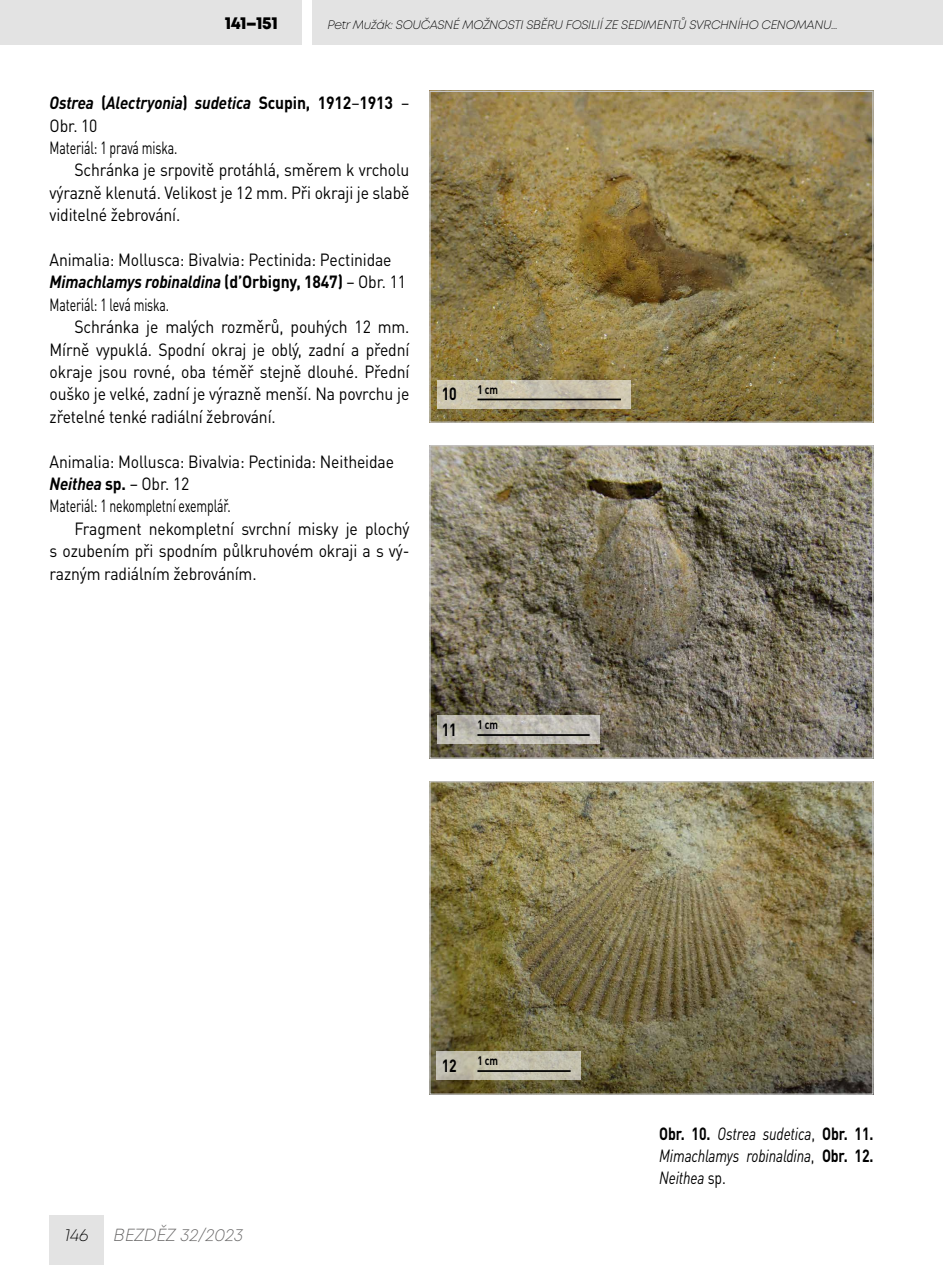
<style>
.page{position:relative;width:943px;height:1265px;background:#fff}
.page>*{position:absolute;margin:0;border:0;box-sizing:border-box;transform-origin:0 0}
.t1{font:17.5px/22.4px "DIN Pro";letter-spacing:-.01em;color:#000;scale:.9 1}
.t2{font:italic 17.5px/22.4px "DIN Pro";letter-spacing:-.01em;color:#000;text-align:justify;scale:.8 1}
.t3{font:italic 300 17.5px "Mont";color:#646363}
.t4{font:800 17.5px "Mont";letter-spacing:-.02em;color:#000}
.t5{font:700 17.5px "DIN Pro";color:#000;scale:.8 1}
.t6{font:italic 300 17.5px "Mont";color:#000}
.t7{font:italic 300 12.25px "Mont";letter-spacing:-.02em;color:#000}
.t8{font:700 12.25px "DIN Pro";color:#000;scale:.8 1}
.s1{font-weight:700;font-style:italic}
.s2{font-weight:700}
.s3{font-size:17.5px}
.s4{font-weight:700;font-style:normal}
.s5{font-style:normal}
</style>
<div class="page">
<div style="left:0;top:0;width:301px;height:45px;background:#e3e3e3"></div>
<div style="left:312px;top:0;width:631px;height:45px;background:#e3e3e3"></div>
<div style="left:50px;top:1216px;width:54px;height:49px;background:#e3e3e3"></div>
<img style="left:431px;top:93px;width:440px;height:328px">
<div style="left:429px;top:91px;width:444px;height:332px;border:1px solid #c6c6c6"></div>
<img style="left:431px;top:447px;width:440px;height:310px">
<div style="left:429px;top:445px;width:444px;height:314px;border:1px solid #c6c6c6"></div>
<img style="left:431px;top:783px;width:440px;height:310px">
<div style="left:429px;top:781px;width:444px;height:314px;border:1px solid #c6c6c6"></div>
<svg style="left:437px;top:380px;width:193px;height:29px;background:#c5bea9"></svg>
<svg style="left:437px;top:715px;width:162px;height:29px;background:#bebcb3"></svg>
<svg style="left:437px;top:1051px;width:144px;height:29px;background:#c2bfad"></svg>
<hr style="left:477px;top:734px;width:112px;height:2px;background:#000">
<hr style="left:477px;top:1070px;width:93px;height:2px;background:#000">
<hr style="left:477px;top:399px;width:144px;height:1px;background:#000">
<p class="t4" style="left:225px;top:12px;width:55px">141–151</p>
<p class="t7" style="left:327px;top:17px;width:512px">Petr Mužák: SOUČASNÉ MOŽNOSTI SBĚRU FOSILIÍ ZE SEDIMENTŮ SVRCHNÍHO CENOMANU...</p>
<p class="t1" style="left:50px;top:90px;width:401px"><span class="s1">Ostrea</span> <span class="s2">(</span><span class="s1">Alectryonia</span><span class="s2">)</span> <span class="s1">sudetica</span> <span class="s2">Scupin, 1912</span>–<span class="s2">1913</span> –<br>Obr. 10<br>Materiál: 1 pravá miska.</p>
<p class="t1" style="left:50px;top:157px;width:401px;text-align:justify;text-indent:25px">Schránka je srpovitě protáhlá, směrem k vrcholu výrazně klenutá. Velikost je 12 mm. Při okraji je slabě viditelné žebrování.</p>
<p class="t1" style="left:50px;top:247px;width:397px">Animalia: Mollusca: Bivalvia: Pectinida: Pectinidae<br><span class="s1">Mimachlamys robinaldina</span> <span class="s2">(d’Orbigny, 1847)</span> – Obr. 11<br>Materiál: 1 levá miska.</p>
<p class="t1" style="left:50px;top:314px;width:401px;text-align:justify;text-indent:25px">Schránka je malých rozměrů, pouhých 12 mm.<br>Mírně vypuklá. Spodní okraj je oblý, zadní a přední okraje jsou rovné, oba téměř stejně dlouhé. Přední ouško je velké, zadní je výrazně menší. Na povrchu je zřetelné tenké radiální žebrování.</p>
<p class="t1" style="left:50px;top:448px;width:384px">Animalia: Mollusca: Bivalvia: Pectinida: Neitheidae<br><span class="s1">Neithea</span> <span class="s2">sp.</span> – Obr. 12<br>Materiál: 1 nekompletní exemplář.</p>
<p class="t1" style="left:50px;top:515px;width:401px;text-align:justify;text-indent:25px">Fragment nekompletní svrchní misky je plochý s ozubením při spodním půlkruhovém okraji a s vý&shy;razným radiálním žebrováním.</p>
<p class="t8" style="left:441px;top:380px;width:72px"><span class="s3">10</span> 1 cm</p>
<p class="t5" style="left:441px;top:715px;width:20px">11</p>
<p class="t8" style="left:477px;top:714px;width:27px">1 cm</p>
<p class="t6" style="left:65px;top:1224px;width:25px">146</p>
<p class="t3" style="left:114px;top:1224px;width:131px">BEZDĚZ 32/2023</p>
<p class="t5" style="left:441px;top:1051px;width:20px">12</p>
<p class="t8" style="left:477px;top:1050px;width:27px">1 cm</p>
<p class="t2" style="left:659px;top:1120px;width:269px"><span class="s4">Obr. 10.</span> Ostrea sudetica<span class="s5">,</span> <span class="s4">Obr. 11.<br></span>Mimachlamys robinaldina<span class="s5">,</span> <span class="s4">Obr. 12.<br></span>Neithea <span class="s5">sp.</span></p>
</div>
